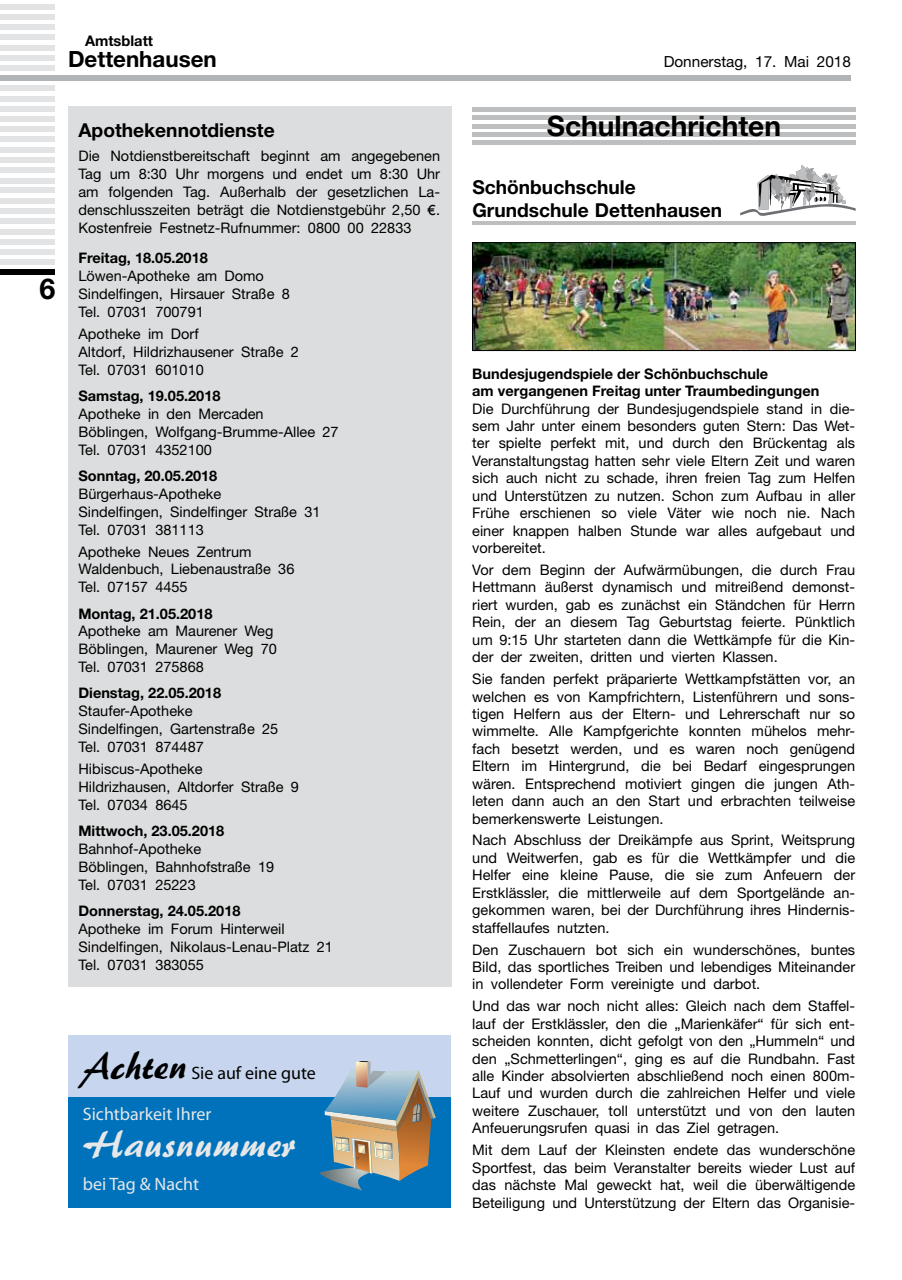
<style>
.page{position:relative;width:902px;height:1280px;background:#fff}
.page>*{position:absolute;margin:0;border:0;box-sizing:border-box;transform-origin:0 0}
.t1{font:39px "Palette BQ";color:#e6e7e8}
.t2{font:700 28.8px "Helvetica Neue";color:#000}
.t3{font:700 28.2px "Helvetica Neue";color:#000}
.t4{font:700 22.35px "Helvetica Neue";color:#000}
.t5{font:700 19.2px/23.1px "Helvetica Neue";color:#000}
.t6{font:18px "Myriad Pro";color:#e6e7e8}
.t7{font:18px "Myriad Pro";color:#000}
.t8{font:15.3px "Helvetica Neue";color:#000}
.t9{font:700 14.7px "Helvetica Neue";color:#000}
.t10{font:14.55px/17.4px "Helvetica Neue";color:#000}
.t11{font:700 14.55px/17.4px "Helvetica Neue";color:#000}
.s1{font-family:"Gill Sans"}
.s2{font-family:"Palette BQ";font-size:39px}
</style>
<div class="page">
<div style="left:0;top:4px;width:55px;height:5px;background:#e2e3e4"></div>
<div style="left:0;top:14px;width:55px;height:6px;background:#e2e3e4"></div>
<div style="left:0;top:25px;width:55px;height:5px;background:#e2e3e4"></div>
<div style="left:0;top:35px;width:55px;height:5px;background:#e2e3e4"></div>
<div style="left:0;top:45px;width:55px;height:5px;background:#e2e3e4"></div>
<div style="left:0;top:55px;width:55px;height:5px;background:#e2e3e4"></div>
<div style="left:0;top:66px;width:55px;height:5px;background:#e2e3e4"></div>
<div style="left:0;top:76px;width:850px;height:5px;background:#b1b4b6"></div>
<div style="left:0;top:86px;width:55px;height:5px;background:#e2e3e4"></div>
<div style="left:0;top:96px;width:55px;height:5px;background:#e2e3e4"></div>
<div style="left:0;top:106px;width:55px;height:5px;background:#e2e3e4"></div>
<div style="left:0;top:117px;width:55px;height:5px;background:#e2e3e4"></div>
<div style="left:0;top:127px;width:55px;height:5px;background:#e2e3e4"></div>
<div style="left:0;top:137px;width:55px;height:5px;background:#e2e3e4"></div>
<div style="left:0;top:147px;width:55px;height:5px;background:#e2e3e4"></div>
<div style="left:0;top:157px;width:55px;height:5px;background:#e2e3e4"></div>
<div style="left:0;top:168px;width:55px;height:5px;background:#e2e3e4"></div>
<div style="left:0;top:178px;width:55px;height:5px;background:#e2e3e4"></div>
<div style="left:0;top:188px;width:55px;height:5px;background:#e2e3e4"></div>
<div style="left:0;top:198px;width:55px;height:5px;background:#e2e3e4"></div>
<div style="left:0;top:208px;width:55px;height:5px;background:#e2e3e4"></div>
<div style="left:0;top:219px;width:55px;height:5px;background:#e2e3e4"></div>
<div style="left:0;top:229px;width:55px;height:5px;background:#e2e3e4"></div>
<div style="left:0;top:239px;width:55px;height:5px;background:#e2e3e4"></div>
<div style="left:0;top:249px;width:55px;height:5px;background:#e2e3e4"></div>
<div style="left:0;top:259px;width:55px;height:5px;background:#e2e3e4"></div>
<div style="left:0;top:270px;width:55px;height:5px;background:#000"></div>
<div style="left:68px;top:106px;width:383px;height:880px;background:#dcddde"></div>
<div style="left:472px;top:107px;width:383px;height:5px;background:#bcbec0"></div>
<div style="left:472px;top:115px;width:383px;height:5px;background:#bcbec0"></div>
<hr style="left:472px;top:124px;width:383px;height:4px;background:#bcbec0">
<div style="left:472px;top:132px;width:383px;height:5px;background:#bcbec0"></div>
<div style="left:472px;top:140px;width:383px;height:5px;background:#bcbec0"></div>
<svg style="left:740px;top:165px;width:115px;height:51px"></svg>
<hr style="left:472px;top:222px;width:383px;height:3px;background:#bcbec0">
<img style="left:474px;top:244px;width:379px;height:105px">
<div style="left:472px;top:242px;width:383px;height:109px;border:1px solid #000"></div>
<div style="left:68px;top:1035px;width:383px;height:173px;background:#0072bc"></div>
<div style="left:68px;top:1035px;width:383px;height:62px;background:#c7d6ee"></div>
<svg style="left:319px;top:1061px;width:117px;height:129px"></svg>
<p class="t9" style="left:85px;top:32px;width:69px">Amtsblatt</p>
<h3 class="t4" style="left:68px;top:45px;width:150px">Dettenhausen</h3>
<p class="t8" style="left:663px;top:52px;width:189px">Donnerstag, 17. Mai 2018</p>
<h2 class="t2" style="left:40px;top:271px;width:17px">6</h2>
<h3 class="t5" style="left:78px;top:118px;width:198px">Apothekennotdienste</h3>
<p class="t10" style="left:78px;top:147px;width:363px;line-height:17.9px;text-align:justify">Die Notdienstbereitschaft beginnt am angegebenen Tag um 8:30 Uhr morgens und endet um 8:30 Uhr am folgenden Tag. Außerhalb der gesetzlichen La&shy;denschlusszeiten beträgt die Notdienstgebühr 2,50 <span class="s1">€</span>.<br>Kostenfreie Festnetz-Rufnummer: 0800 00 22833</p>
<p class="t11" style="left:78px;top:249px;width:131px">Freitag, 18.05.2018</p>
<p class="t10" style="left:78px;top:267px;width:213px;line-height:17.9px">Löwen-Apotheke am Domo<br>Sindelfingen, Hirsauer Straße 8<br>Tel. 07031 700791</p>
<p class="t10" style="left:78px;top:325px;width:222px;line-height:17.9px">Apotheke im Dorf<br>Altdorf, Hildrizhausener Straße 2<br>Tel. 07031 601010</p>
<p class="t11" style="left:78px;top:387px;width:144px">Samstag, 19.05.2018</p>
<p class="t10" style="left:78px;top:405px;width:262px;line-height:17.9px">Apotheke in den Mercaden<br>Böblingen, Wolfgang-Brumme-Allee 27<br>Tel. 07031 4352100</p>
<p class="t11" style="left:78px;top:467px;width:140px">Sonntag, 20.05.2018</p>
<p class="t10" style="left:78px;top:484px;width:244px;line-height:17.9px">Bürgerhaus-Apotheke<br>Sindelfingen, Sindelfinger Straße 31<br>Tel. 07031 381113</p>
<p class="t10" style="left:78px;top:542px;width:217px;line-height:17.9px">Apotheke Neues Zentrum<br>Waldenbuch, Liebenaustraße 36<br>Tel. 07157 4455</p>
<p class="t11" style="left:78px;top:604px;width:135px">Montag, 21.05.2018</p>
<p class="t10" style="left:78px;top:622px;width:200px;line-height:17.9px">Apotheke am Maurener Weg<br>Böblingen, Maurener Weg 70<br>Tel. 07031 275868</p>
<p class="t11" style="left:78px;top:684px;width:144px">Dienstag, 22.05.2018</p>
<p class="t10" style="left:78px;top:702px;width:201px;line-height:17.9px">Staufer-Apotheke<br>Sindelfingen, Gartenstraße 25<br>Tel. 07031 874487</p>
<p class="t10" style="left:78px;top:760px;width:222px;line-height:17.9px">Hibiscus-Apotheke<br>Hildrizhausen, Altdorfer Straße 9<br>Tel. 07034 8645</p>
<p class="t11" style="left:78px;top:822px;width:147px">Mittwoch, 23.05.2018</p>
<p class="t10" style="left:78px;top:840px;width:197px;line-height:17.9px">Bahnhof-Apotheke<br>Böblingen, Bahnhofstraße 19<br>Tel. 07031 25223</p>
<p class="t11" style="left:78px;top:902px;width:164px">Donnerstag, 24.05.2018</p>
<p class="t10" style="left:78px;top:919px;width:256px;line-height:17.9px">Apotheke im Forum Hinterweil<br>Sindelfingen, Nikolaus-Lenau-Platz 21<br>Tel. 07031 383055</p>
<p class="t7" style="left:83px;top:1062px;width:234px"><span class="s2">Achten</span> Sie auf eine gute</p>
<p class="t6" style="left:83px;top:1103px;width:130px">Sichtbarkeit Ihrer</p>
<h1 class="t1" style="left:83px;top:1121px;width:213px">Hausnummer</h1>
<p class="t6" style="left:83px;top:1172px;width:118px">bei Tag &amp; Nacht</p>
<h3 class="t3" style="left:546px;top:109px;width:236px">Schulnachrichten</h3>
<h3 class="t5" style="left:472px;top:175px;width:251px">Schönbuchschule<br>Grundschule Dettenhausen</h3>
<p class="t11" style="left:472px;top:364px;width:348px">Bundesjugendspiele der Schönbuchschule<br>am vergangenen Freitag unter Traumbedingungen</p>
<p class="t10" style="left:472px;top:399px;width:384px;text-align:justify">Die Durchführung der Bundesjugendspiele stand in die&shy;sem Jahr unter einem besonders guten Stern: Das Wet&shy;ter spielte perfekt mit, und durch den Brückentag als Veranstaltungstag hatten sehr viele Eltern Zeit und waren sich auch nicht zu schade, ihren freien Tag zum Helfen und Unterstützen zu nutzen. Schon zum Aufbau in aller Frühe erschienen so viele Väter wie noch nie. Nach einer knappen halben Stunde war alles aufgebaut und vorbereitet.</p>
<p class="t10" style="left:472px;top:561px;width:384px;text-align:justify">Vor dem Beginn der Aufwärmübungen, die durch Frau Hettmann äußerst dynamisch und mitreißend demonst&shy;riert wurden, gab es zunächst ein Ständchen für Herrn Rein, der an diesem Tag Geburtstag feierte. Pünktlich um 9:15 Uhr starteten dann die Wettkämpfe für die Kin&shy;der der zweiten, dritten und vierten Klassen.</p>
<p class="t10" style="left:472px;top:670px;width:384px;text-align:justify">Sie fanden perfekt präparierte Wettkampfstätten vor, an welchen es von Kampfrichtern, Listenführern und sons&shy;tigen Helfern aus der Eltern- und Lehrerschaft nur so wimmelte. Alle Kampfgerichte konnten mühelos mehr&shy;fach besetzt werden, und es waren noch genügend Eltern im Hintergrund, die bei Bedarf eingesprungen wären. Entsprechend motiviert gingen die jungen Ath&shy;leten dann auch an den Start und erbrachten teilweise bemerkenswerte Leistungen.</p>
<p class="t10" style="left:472px;top:831px;width:384px;text-align:justify">Nach Abschluss der Dreikämpfe aus Sprint, Weitsprung und Weitwerfen, gab es für die Wettkämpfer und die Helfer eine kleine Pause, die sie zum Anfeuern der Erstklässler, die mittlerweile auf dem Sportgelände an&shy;gekommen waren, bei der Durchführung ihres Hindernis&shy;staffellaufes nutzten.</p>
<p class="t10" style="left:472px;top:940px;width:384px;text-align:justify">Den Zuschauern bot sich ein wunderschönes, buntes Bild, das sportliches Treiben und lebendiges Miteinander in vollendeter Form vereinigte und darbot.</p>
<p class="t10" style="left:472px;top:997px;width:384px;text-align:justify">Und das war noch nicht alles: Gleich nach dem Staffel&shy;lauf der Erstklässler, den die „Marienkäfer“ für sich ent&shy;scheiden konnten, dicht gefolgt von den „Hummeln“ und den „Schmetterlingen“, ging es auf die Rundbahn. Fast alle Kinder absolvierten abschließend noch einen 800m-Lauf und wurden durch die zahlreichen Helfer und viele weitere Zuschauer, toll unterstützt und von den lauten Anfeuerungsrufen quasi in das Ziel getragen.</p>
<p class="t10" style="left:472px;top:1141px;width:384px;text-align:justify">Mit dem Lauf der Kleinsten endete das wunderschöne Sportfest, das beim Veranstalter bereits wieder Lust auf das nächste Mal geweckt hat, weil die überwältigende Beteiligung und Unterstützung der Eltern das Organisie-</p>
</div>
